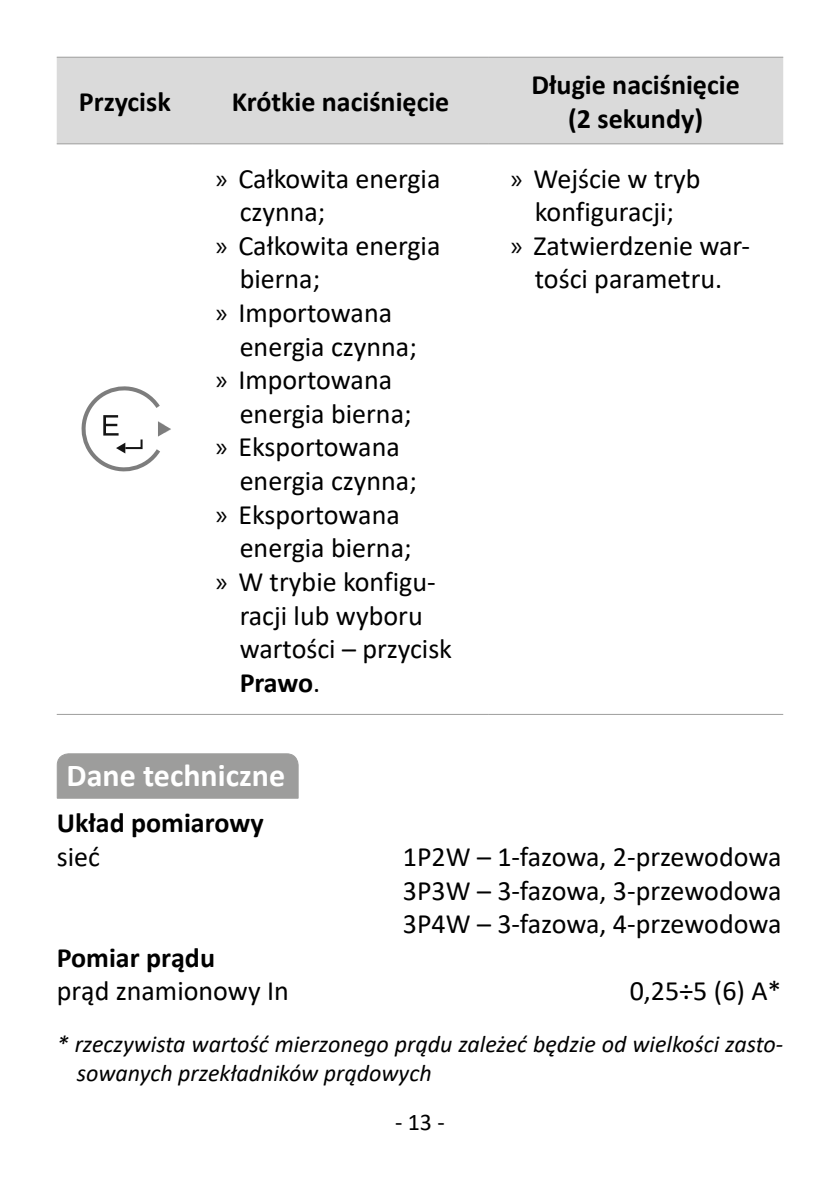
<style>
.page{position:relative;width:840px;height:1191px;background:#fff}
.page>*{position:absolute;margin:0;border:0;box-sizing:border-box;transform-origin:0 0}
.t1{font:700 32px "Calibri";color:#fff}
.t2{font:28px/33.6px "Calibri";color:#000;text-align:justify}
.t3{font:700 28px/33.6px "Calibri";color:#000;text-align:center}
.t4{font:italic 24px/28.8px "Calibri";color:#000}
.t5{font:24px "Calibri";color:#000}
.s1{font-family:"Myriad Pro"}
.s2{font-weight:400}
</style>
<div class="page">
<div style="left:57px;top:58px;width:725px;height:85px;background:#dadada"></div>
<hr style="left:193px;top:143px;width:295px;height:1px;background:#9d9d9c">
<hr style="left:488px;top:143px;width:294px;height:1px;background:#9d9d9c">
<hr style="left:57px;top:713px;width:136px;height:2px;background:#9d9d9c">
<hr style="left:193px;top:713px;width:295px;height:2px;background:#9d9d9c">
<hr style="left:488px;top:713px;width:294px;height:2px;background:#9d9d9c">
<hr style="left:57px;top:57px;width:136px;height:1px;background:#9d9d9c">
<hr style="left:193px;top:57px;width:295px;height:1px;background:#9d9d9c">
<hr style="left:488px;top:57px;width:294px;height:1px;background:#9d9d9c">
<hr style="left:57px;top:143px;width:136px;height:1px;background:#9d9d9c">
<svg style="left:81px;top:386px;width:90px;height:86px"></svg>
<div style="left:56px;top:753px;width:243px;height:46px;background:#9d9d9c"></div>
<p class="t3" style="left:79px;top:85px;width:93px">Przycisk</p>
<p class="t3" style="left:231px;top:85px;width:219px">Krótkie naciśnięcie</p>
<p class="t2" style="left:215px;top:161px;width:226px"><span class="s1">»</span> Całkowita energia</p>
<p class="t2" style="left:239px;top:194px;width:87px">czynna;</p>
<p class="t2" style="left:215px;top:228px;width:226px"><span class="s1">»</span> Całkowita energia</p>
<p class="t2" style="left:239px;top:261px;width:82px">bierna;</p>
<p class="t2" style="left:215px;top:295px;width:178px"><span class="s1">»</span> Importowana</p>
<p class="t2" style="left:239px;top:329px;width:178px">energia czynna;</p>
<p class="t2" style="left:215px;top:362px;width:178px"><span class="s1">»</span> Importowana</p>
<p class="t2" style="left:239px;top:396px;width:173px">energia bierna;</p>
<p class="t2" style="left:215px;top:429px;width:185px"><span class="s1">»</span> Eksportowana</p>
<p class="t2" style="left:239px;top:463px;width:178px">energia czynna;</p>
<p class="t2" style="left:215px;top:497px;width:185px"><span class="s1">»</span> Eksportowana</p>
<p class="t2" style="left:239px;top:530px;width:173px">energia bierna;</p>
<p class="t2" style="left:215px;top:564px;width:221px"><span class="s1">»</span> W trybie konfigu-</p>
<p class="t2" style="left:239px;top:597px;width:184px">racji lub wyboru</p>
<p class="t2" style="left:239px;top:631px;width:214px">wartości – przycisk</p>
<p class="t3" style="left:239px;top:665px;width:82px">Prawo<span class="s2">.</span></p>
<p class="t1" style="left:67px;top:753px;width:220px">Dane techniczne</p>
<p class="t3" style="left:531px;top:68px;width:209px">Długie naciśnięcie (2 sekundy)</p>
<p class="t2" style="left:510px;top:161px;width:191px"><span class="s1">»</span> Wejście w tryb</p>
<p class="t2" style="left:534px;top:194px;width:141px">konfiguracji;</p>
<p class="t2" style="left:510px;top:228px;width:241px"><span class="s1">»</span> Zatwierdzenie war-</p>
<p class="t2" style="left:534px;top:261px;width:189px">tości parametru.</p>
<p class="t3" style="left:57px;top:806px;width:208px">Układ pomiarowy</p>
<p class="t2" style="left:57px;top:839px;width:45px">sieć</p>
<p class="t2" style="left:402px;top:839px;width:380px">1P2W – 1-fazowa, 2-przewodowa 3P3W – 3-fazowa, 3-przewodowa 3P4W – 3-fazowa, 4-przewodowa</p>
<p class="t3" style="left:57px;top:940px;width:160px">Pomiar prądu</p>
<p class="t2" style="left:57px;top:973px;width:233px">prąd znamionowy In</p>
<p class="t2" style="left:629px;top:973px;width:153px">0,25÷5 (6) A*</p>
<p class="t4" style="left:77px;top:1028px;width:707px;text-indent:-20px">* rzeczywista wartość mierzonego prądu zależeć będzie od wielkości zasto&shy;sowanych przekładników prądowych</p>
<p class="t5" style="left:395px;top:1105px;width:51px">- 13 -</p>
</div>
